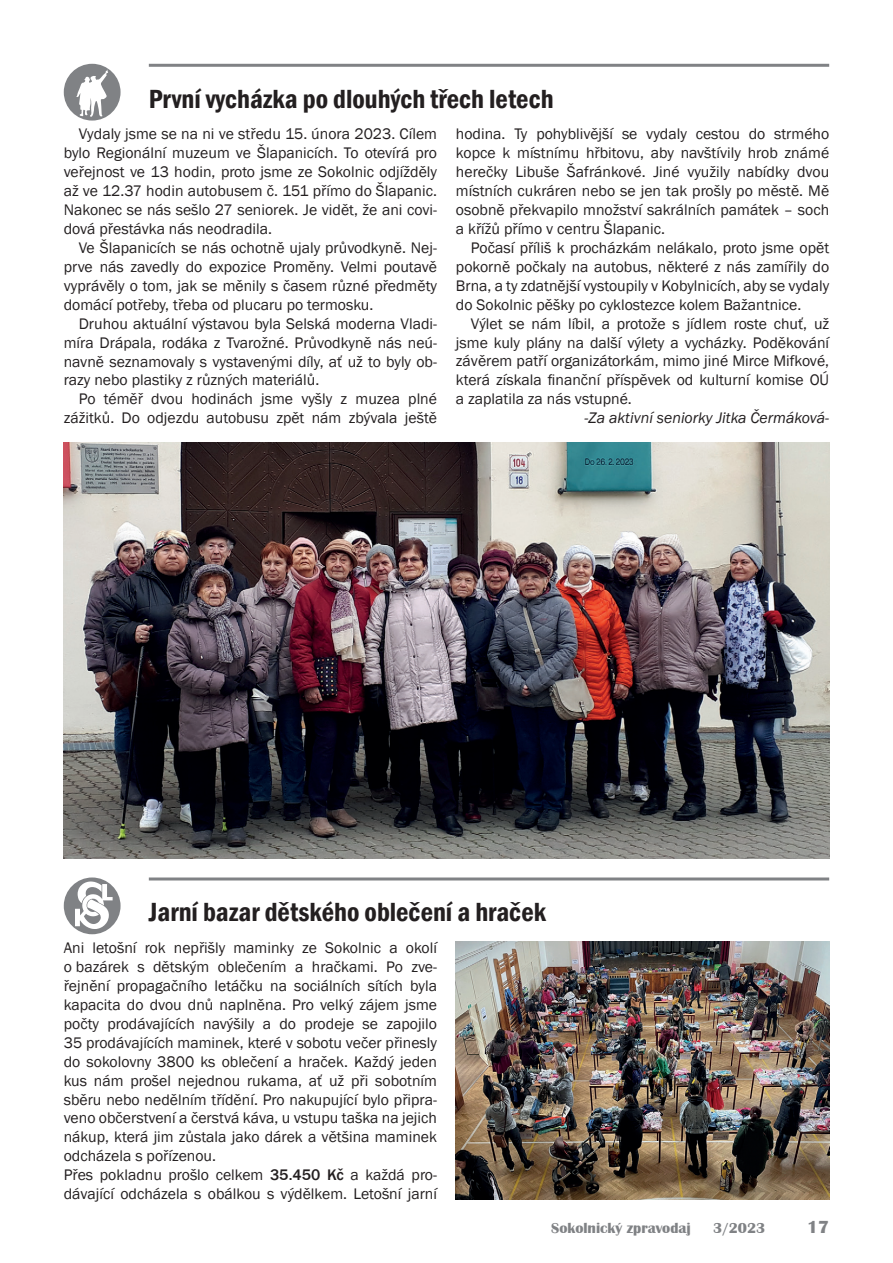
<style>
.page{position:relative;width:893px;height:1263px;background:#fff}
.page>*{position:absolute;margin:0;border:0;box-sizing:border-box;transform-origin:0 0}
.t1{font:600 condensed 27px "Franklin Gothic";color:#231f20}
.t2{font:700 18px "Britannic";color:#808285}
.t3{font:15.75px/18.9px "Franklin Gothic";color:#231f20;text-align:justify}
.t4{font:italic 15.75px "Franklin Gothic";color:#231f20}
.t5{font:700 15px "Britannic";color:#808285}
.s1{font-weight:500}
</style>
<div class="page">
<hr style="left:149px;top:64px;width:680px;height:3px;background:#808285">
<img style="left:64px;top:442px;width:765px;height:416px">
<div style="left:64px;top:64px;width:57px;height:57px;background:#808285;border-radius:50%"></div>
<svg style="left:76px;top:70px;width:32px;height:47px"></svg>
<svg style="left:64px;top:877px;width:57px;height:57px"></svg>
<hr style="left:149px;top:877px;width:680px;height:3px;background:#808285">
<img style="left:456px;top:942px;width:373px;height:257px">
<h1 class="t1" style="left:149px;top:81px;width:406px">První vycházka po dlouhých třech letech</h1>
<p class="t3" style="left:64px;top:125px;width:375px;text-indent:15px">Vydaly jsme se na ni ve středu 15. února 2023. Cílem bylo Regionální muzeum ve Šlapanicích. To otevírá pro veřejnost ve 13 hodin, proto jsme ze Sokolnic odjížděly až ve 12.37 hodin autobusem č. 151 přímo do Šlapanic.<br>Nakonec se nás sešlo 27 seniorek. Je vidět, že ani covi&shy;dová přestávka nás neodradila.</p>
<p class="t3" style="left:64px;top:239px;width:375px;text-indent:15px">Ve Šlapanicích se nás ochotně ujaly průvodkyně. Nej&shy;prve nás zavedly do expozice Proměny. Velmi poutavě vyprávěly o tom, jak se měnily s časem různé předměty domácí potřeby, třeba od plucaru po termosku.</p>
<p class="t3" style="left:64px;top:314px;width:375px;text-indent:15px">Druhou aktuální výstavou byla Selská moderna Vladi&shy;míra Drápala, rodáka z Tvarožné. Průvodkyně nás neú&shy;navně seznamovaly s vystavenými díly, ať už to byly ob&shy;razy nebo plastiky z různých materiálů.</p>
<p class="t3" style="left:64px;top:390px;width:375px;text-align:right">Po téměř dvou hodinách jsme vyšly z muzea plné zážitků. Do odjezdu autobusu zpět nám zbývala ještě</p>
<p class="t3" style="left:456px;top:125px;width:375px">hodina. Ty pohyblivější se vydaly cestou do strmého kopce k místnímu hřbitovu, aby navštívily hrob známé herečky Libuše Šafránkové. Jiné využily nabídky dvou místních cukráren nebo se jen tak prošly po městě. Mě osobně překvapilo množství sakrálních památek – soch a křížů přímo v centru Šlapanic.</p>
<p class="t3" style="left:456px;top:239px;width:375px;text-indent:15px">Počasí příliš k procházkám nelákalo, proto jsme opět pokorně počkaly na autobus, některé z nás zamířily do Brna, a ty zdatnější vystoupily v Kobylnicích, aby se vydaly do Sokolnic pěšky po cyklostezce kolem Bažantnice.</p>
<p class="t3" style="left:456px;top:314px;width:375px;text-indent:15px">Výlet se nám líbil, a protože s jídlem roste chuť, už jsme kuly plány na další výlety a vycházky. Poděkování závěrem patří organizátorkám, mimo jiné Mirce Mifkové, která získala finanční příspěvek od kulturní komise OÚ a zaplatila za nás vstupné.</p>
<p class="t4" style="left:585px;top:408px;width:246px">-Za aktivní seniorky Jitka Čermáková-</p>
<h1 class="t1" style="left:149px;top:894px;width:399px">Jarní bazar dětského oblečení a hraček</h1>
<p class="t3" style="left:64px;top:939px;width:375px;text-align:left">Ani letošní rok nepřišly maminky ze Sokolnic a okolí o bazárek s dětským oblečením a hračkami. Po zve&shy;řejnění propagačního letáčku na sociálních sítích byla kapacita do dvou dnů naplněna. Pro velký zájem jsme počty prodávajících navýšily a do prodeje se zapojilo 35 prodávajících maminek, které v sobotu večer přinesly do sokolovny 3800 ks oblečení a hraček. Každý jeden kus nám prošel nejednou rukama, ať už při sobotním sběru nebo nedělním třídění. Pro nakupující bylo připra&shy;veno občerstvení a čerstvá káva, u vstupu taška na jejich nákup, která jim zůstala jako dárek a většina maminek odcházela s pořízenou.<br>Přes pokladnu prošlo celkem <span class="s1">35.450 Kč</span> a každá pro&shy;dávající odcházela s obálkou s výdělkem. Letošní jarní</p>
<p class="t5" style="left:551px;top:1220px;width:141px">Sokolnický zpravodaj</p>
<p class="t5" style="left:713px;top:1220px;width:54px">3/2023</p>
<p class="t2" style="left:807px;top:1217px;width:23px">17</p>
</div>
